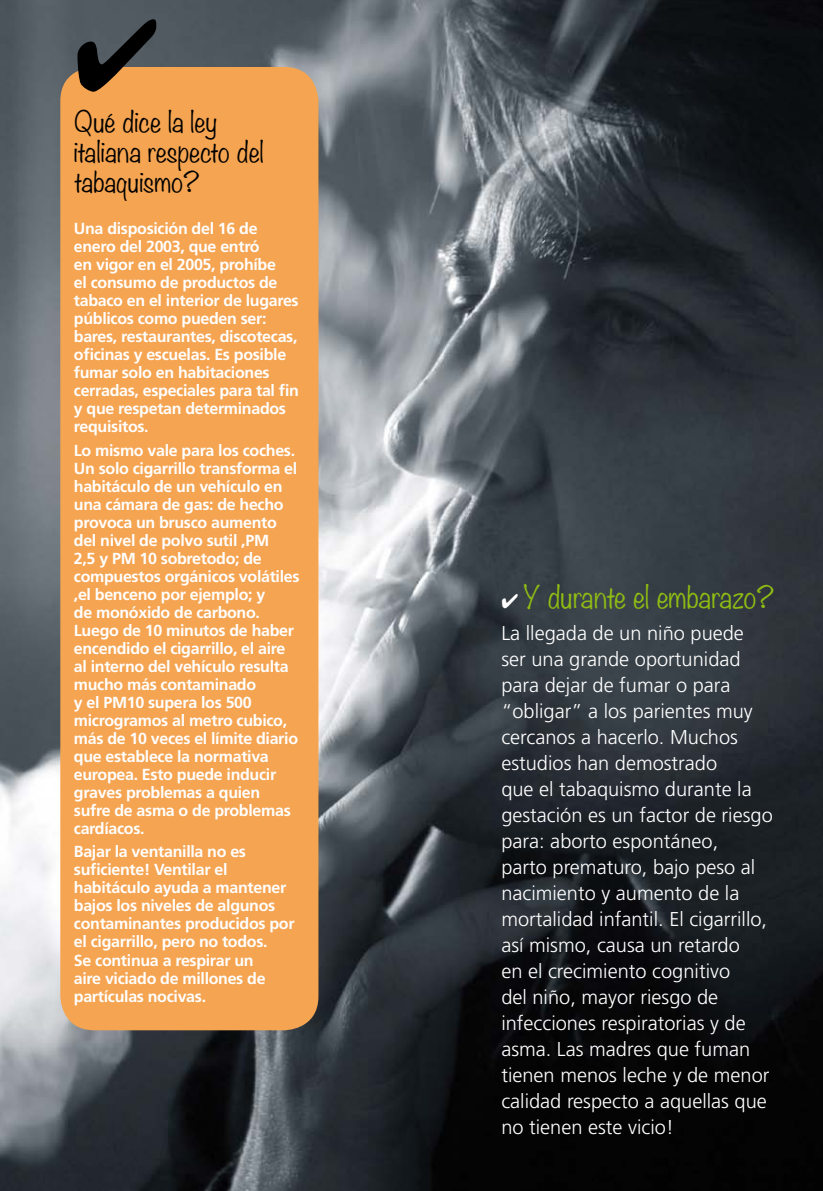
<style>
.page{position:relative;width:823px;height:1191px;background:#fff}
.page>*{position:absolute;margin:0;border:0;box-sizing:border-box;transform-origin:0 0}
.t1{font:300 28px "Noteworthy";color:#8fbc13}
.t2{font:300 26px/30px "Noteworthy";color:#000}
.t3{font:300 20px/26px "Frutiger LT Std";color:#fff}
.t4{font:700 16px/18px "Frutiger LT Std";letter-spacing:-.02em;color:#fff}
.s1{color:#fff}
</style>
<div class="page">
<img style="left:0;top:0;width:822px;height:1191px">
<div style="left:60px;top:67px;width:258px;height:963px;background:#f5a451;border-radius:34px"></div>
<h2 class="t2" style="left:74px;top:106px;width:191px">✔Qué dice la ley italiana respecto del tabaquismo?</h2>
<p class="t4" style="left:74px;top:219px;width:226px">Una disposición del 16 de enero del 2003, que entró<br>en vigor en el 2005, prohíbe<br>el consumo de productos de tabaco en el interior de lugares públicos como pueden ser: bares, restaurantes, discotecas, oficinas y escuelas. Es posible fumar solo en habitaciones cerradas, especiales para tal fin y que respetan determinados requisitos.</p>
<p class="t4" style="left:74px;top:441px;width:227px">Lo mismo vale para los coches.<br>Un solo cigarrillo transforma el habitáculo de un vehículo en una cámara de gas: de hecho provoca un brusco aumento del nivel de polvo sutil ,PM<br>2,5 y PM 10 sobretodo; de compuestos orgánicos volátiles ,el benceno por ejemplo; y<br>de monóxido de carbono.<br>Luego de 10 minutos de haber encendido el cigarrillo, el aire al interno del vehículo resulta mucho más contaminado<br>y el PM10 supera los 500 microgramos al metro cubico, más de 10 veces el límite diario que establece la normativa europea. Esto puede inducir graves problemas a quien sufre de asma o de problemas cardíacos.</p>
<p class="t4" style="left:74px;top:843px;width:222px">Bajar la ventanilla no es suficiente! Ventilar el habitáculo ayuda a mantener bajos los niveles de algunos contaminantes producidos por el cigarrillo, pero no todos.<br>Se continua a respirar un<br>aire viciado de millones de partículas nocivas.</p>
<h1 class="t1" style="left:501px;top:573px;width:274px"><span class="s1">✔</span> Y durante el embarazo?</h1>
<p class="t3" style="left:501px;top:620px;width:273px">La llegada de un niño puede ser una grande oportunidad para dejar de fumar o para “obligar” a los parientes muy cercanos a hacerlo. Muchos estudios han demostrado<br>que el tabaquismo durante la gestación es un factor de riesgo para: aborto espontáneo,<br>parto prematuro, bajo peso al nacimiento y aumento de la mortalidad infantil. El cigarrillo, así mismo, causa un retardo<br>en el crecimiento cognitivo<br>del niño, mayor riesgo de infecciones respiratorias y de asma. Las madres que fuman tienen menos leche y de menor calidad respecto a aquellas que no tienen este vicio!</p>
</div>
